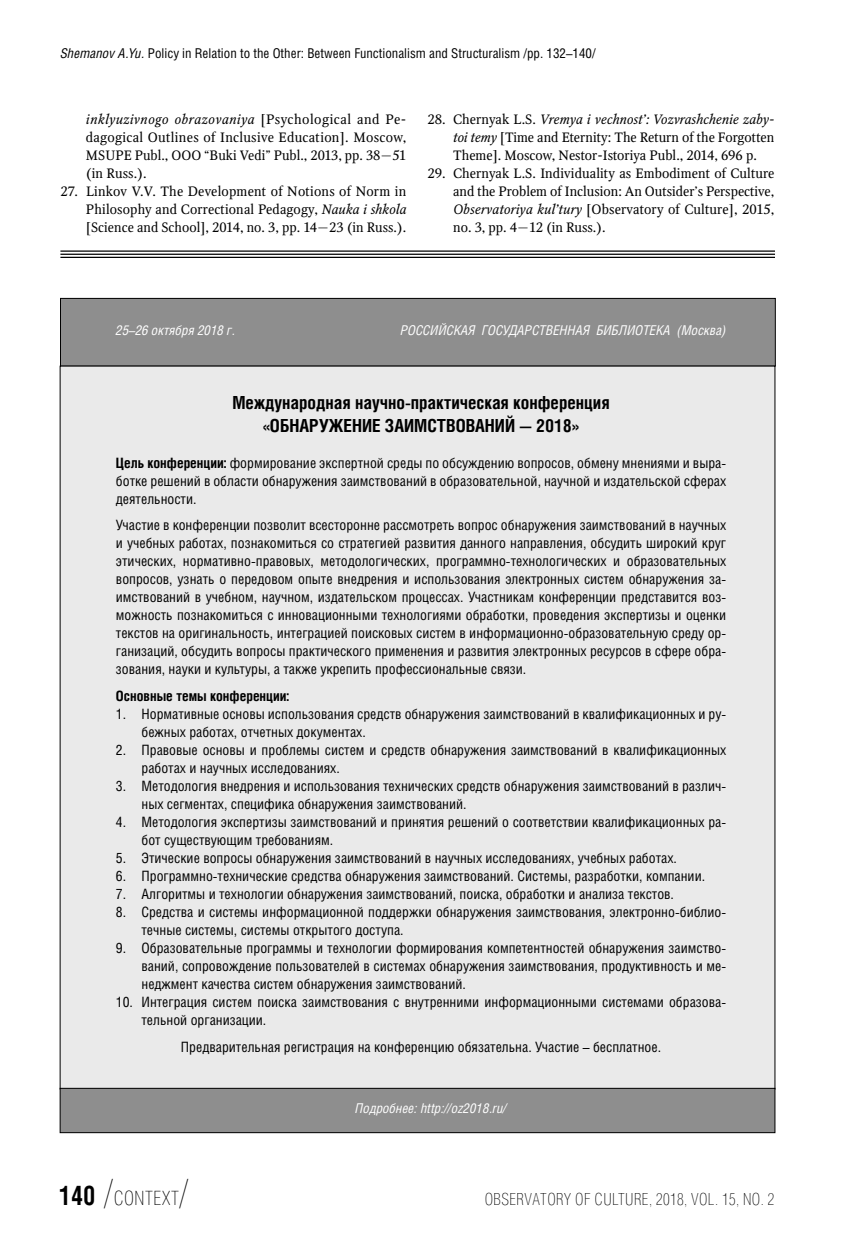
<style>
.page{position:relative;width:851px;height:1234px;background:#fff}
.page>*{position:absolute;margin:0;border:0;box-sizing:border-box;transform-origin:0 0}
.t1{font:19.5px "Helios Cond Thin C";letter-spacing:.025em;color:#000}
.t2{font:700 18px/22.5px "Helios Cond";color:#000;text-align:center}
.t3{font:16.5px "Helios Cond Thin C";letter-spacing:.025em;color:#000}
.t4{font:14.25px/18px "Helios Cond";color:#000}
.t5{font:700 14.25px "Helios Cond";color:#000}
.t6{font:13.5px/18px "Octava";letter-spacing:.005em;color:#000;text-align:justify}
.t7{font:13.5px "Helios Cond C";color:#000}
.t8{font:italic 13.5px "Helios Cond";color:#fff}
.s1{font-style:italic}
.s2{font-weight:700}
.s3{font-family:"Helios Cond C";font-weight:700;font-size:27px}
.s4{font-size:36px}
</style>
<div class="page">
<hr style="left:60px;top:250px;width:714px;height:2px;background:#000">
<hr style="left:60px;top:253px;width:714px;height:2px;background:#000">
<hr style="left:60px;top:257px;width:714px;height:1px;background:#000">
<div style="left:60px;top:298px;width:715px;height:68px;background:#8e8e8e"></div>
<div style="left:60px;top:298px;width:715px;height:68px;border:1px solid #000"></div>
<div style="left:60px;top:366px;width:714px;height:722px;background:#eaeaea"></div>
<div style="left:60px;top:1088px;width:714px;height:44px;background:#8e8e8e"></div>
<div style="left:60px;top:1087px;width:715px;height:45px;border:1px solid #000"></div>
<p class="t7" style="left:60px;top:48px;width:536px"><span class="s1">Shemanov A.Yu.</span> Policy in Relation to the Other: Between Functionalism and Structuralism /pp. 132–140/</p>
<p class="t6" style="left:86px;top:112px;width:322px"><span class="s1">inklyuzivnogo obrazovaniya</span> [Psychological and Pe&shy;dagogical Outlines of Inclusive Education]. Moscow, MSUPE Publ., OOO “Buki Vedi” Publ., 2013, pp. 38—51 (in Russ.).</p>
<p class="t6" style="left:86px;top:184px;width:322px;text-indent:-26px">27. Linkov V.V. The Development of Notions of Norm in Philosophy and Correctional Pedagogy, <span class="s1">Nauka i shkola </span>[Science and School], 2014, no. 3, pp. 14—23 (in Russ.).</p>
<p class="t6" style="left:453px;top:112px;width:323px;text-indent:-26px">28. Chernyak L.S. <span class="s1">Vremya i vechnost’: Vozvrashchenie zaby&shy;toi temy</span> [Time and Eternity: The Return of the Forgotten Theme]. Moscow, Nestor-Istoriya Publ., 2014, 696 p.</p>
<p class="t6" style="left:453px;top:166px;width:323px;text-indent:-26px">29. Chernyak L.S. Individuality as Embodiment of Culture and the Problem of Inclusion: An Outsider’s Perspective, <span class="s1">Observatoriya kul’tury</span> [Observatory of Culture], 2015, no. 3, pp. 4—12 (in Russ.).</p>
<p class="t8" style="left:116px;top:325px;width:121px">25–26 октября 2018 г.</p>
<p class="t8" style="left:400px;top:325px;width:327px">РОССИЙСКАЯ ГОСУДАРСТВЕННАЯ БИБЛИОТЕКА (Москва)</p>
<p class="t2" style="left:232px;top:393px;width:378px">Международная научно-практическая конференция «ОБНАРУЖЕНИЕ ЗАИМСТВОВАНИЙ — 2018»</p>
<p class="t4" style="left:116px;top:455px;width:611px;text-align:justify"><span class="s2">Цель конференции:</span> формирование экспертной среды по обсуждению вопросов, обмену мнениями и выра&shy;ботке решений в области обнаружения заимствований в образовательной, научной и издательской сферах деятельности.</p>
<p class="t4" style="left:116px;top:517px;width:611px;text-align:justify">Участие в конференции позволит всесторонне рассмотреть вопрос обнаружения заимствований в научных и учебных работах, познакомиться со стратегией развития данного направления, обсудить широкий круг этических, нормативно-правовых, методологических, программно-технологических и образовательных вопросов, узнать о передовом опыте внедрения и использования электронных систем обнаружения за&shy;имствований в учебном, научном, издательском процессах. Участникам конференции представится воз&shy;можность познакомиться с инновационными технологиями обработки, проведения экспертизы и оценки текстов на оригинальность, интеграцией поисковых систем в информационно-образовательную среду ор&shy;ганизаций, обсудить вопросы практического применения и развития электронных ресурсов в сфере обра&shy;зования, науки и культуры, а также укрепить профессиональные связи.</p>
<p class="t5" style="left:116px;top:690px;width:175px">Основные темы конференции:</p>
<p class="t4" style="left:141px;top:706px;width:586px;text-indent:-26px">1 . Нормативные основы использования средств обнаружения заимствований в квалификационных и ру&shy;бежных работах, отчетных документах.</p>
<p class="t4" style="left:141px;top:742px;width:586px;text-indent:-26px">2. Правовые основы и проблемы систем и средств обнаружения заимствований в квалификационных работах и научных исследованиях.</p>
<p class="t4" style="left:141px;top:778px;width:586px;text-indent:-26px">3. Методология внедрения и использования технических средств обнаружения заимствований в различ&shy;ных сегментах, специфика обнаружения заимствований.</p>
<p class="t4" style="left:141px;top:814px;width:586px;text-indent:-26px">4. Методология экспертизы заимствований и принятия решений о соответствии квалификационных ра&shy;бот существующим требованиям.</p>
<p class="t4" style="left:116px;top:850px;width:562px">5. Этические вопросы обнаружения заимствований в научных исследованиях, учебных работах.</p>
<p class="t4" style="left:116px;top:868px;width:590px">6. Программно-технические средства обнаружения заимствований. Системы, разработки, компании.</p>
<p class="t4" style="left:116px;top:886px;width:559px">7. Алгоритмы и технологии обнаружения заимствований, поиска, обработки и анализа текстов.</p>
<p class="t4" style="left:141px;top:904px;width:586px;text-indent:-26px">8. Средства и системы информационной поддержки обнаружения заимствования, электронно-библио&shy;течные системы, системы открытого доступа.</p>
<p class="t4" style="left:141px;top:940px;width:586px;text-align:justify;text-indent:-26px">9. Образовательные программы и технологии формирования компетентностей обнаружения заимство&shy;ваний, сопровождение пользователей в системах обнаружения заимствования, продуктивность и ме&shy;неджмент качества систем обнаружения заимствований.</p>
<p class="t4" style="left:141px;top:994px;width:586px;text-indent:-26px">10. Интеграция систем поиска заимствования с внутренними информационными системами образова&shy;тельной организации.</p>
<p class="t4" style="left:181px;top:1038px;width:481px">Предварительная регистрация на конференцию обязательна. Участие – бесплатное.</p>
<h1 class="t1" style="left:60px;top:1190px;width:130px"><span class="s3">140</span> <span class="s4">/</span>CONTEXT<span class="s4">/</span></h1>
<p class="t8" style="left:355px;top:1102px;width:153px">Подробнее: http://oz2018.ru/</p>
<p class="t3" style="left:484px;top:1192px;width:291px">OBSERVATORY OF CULTURE, 2018, VOL. 15, NO. 2</p>
</div>
